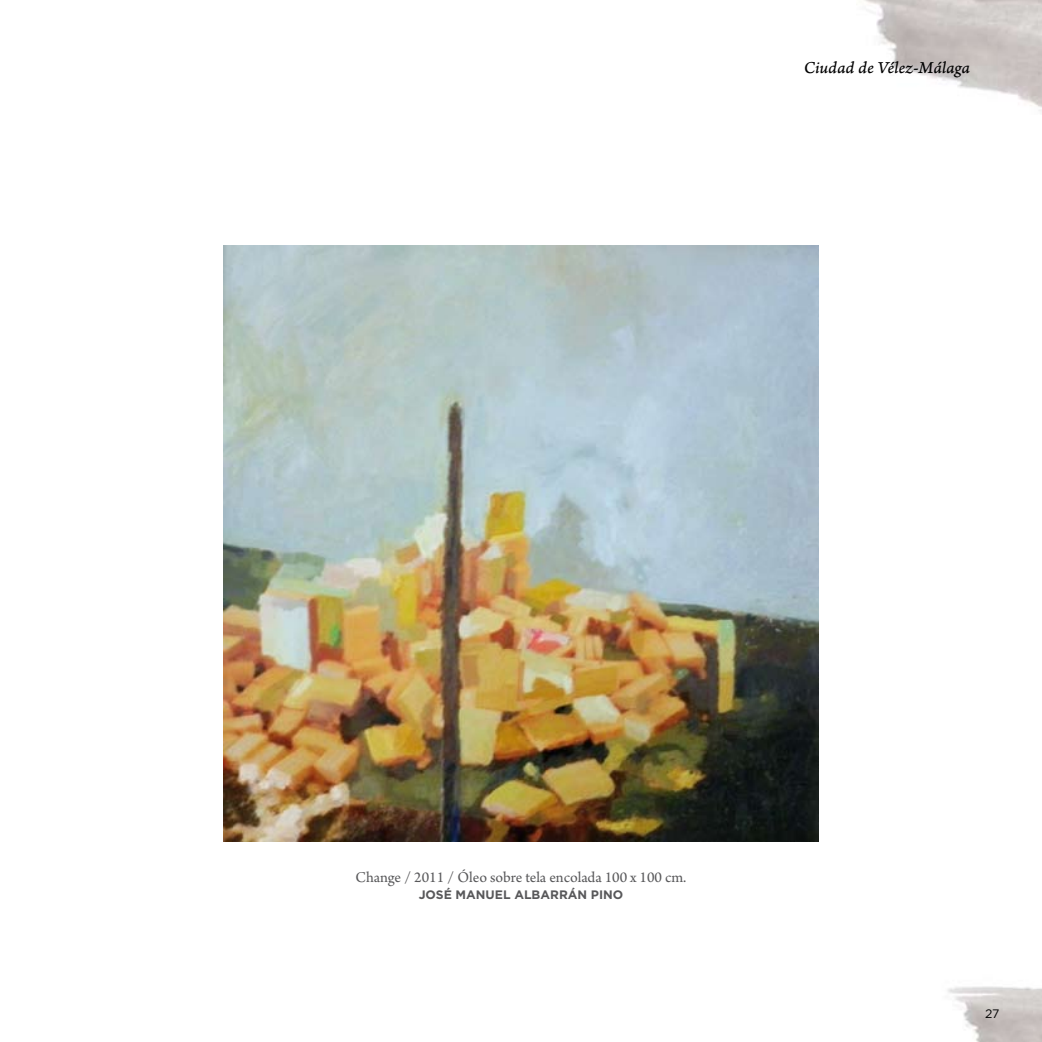
<style>
.page{position:relative;width:1042px;height:1042px;background:#fff}
.page>*{position:absolute;margin:0;border:0;box-sizing:border-box;transform-origin:0 0}
.t1{font:17.5px "Arno Pro Italic Caption";letter-spacing:-.005em;color:#000}
.t2{font:15.75px "Arno Pro";letter-spacing:-.005em;color:#58585a}
.t3{font:700 12.25px "Gotham";color:#58585a}
.t4{font:12.25px "Gotham";color:#000}
</style>
<div class="page">
<img style="left:947px;top:986px;width:95px;height:56px">
<img style="left:864px;top:0;width:178px;height:112px">
<img style="left:223px;top:246px;width:595px;height:595px">
<p class="t1" style="left:804px;top:57px;width:168px">Ciudad de Vélez-Málaga</p>
<p class="t2" style="left:355px;top:868px;width:332px">Change / 2011 / Óleo sobre tela encolada 100 x 100 cm.</p>
<p class="t3" style="left:419px;top:887px;width:205px">JOSÉ MANUEL ALBARRÁN PINO</p>
<p class="t4" style="left:985px;top:1007px;width:16px">27</p>
</div>
